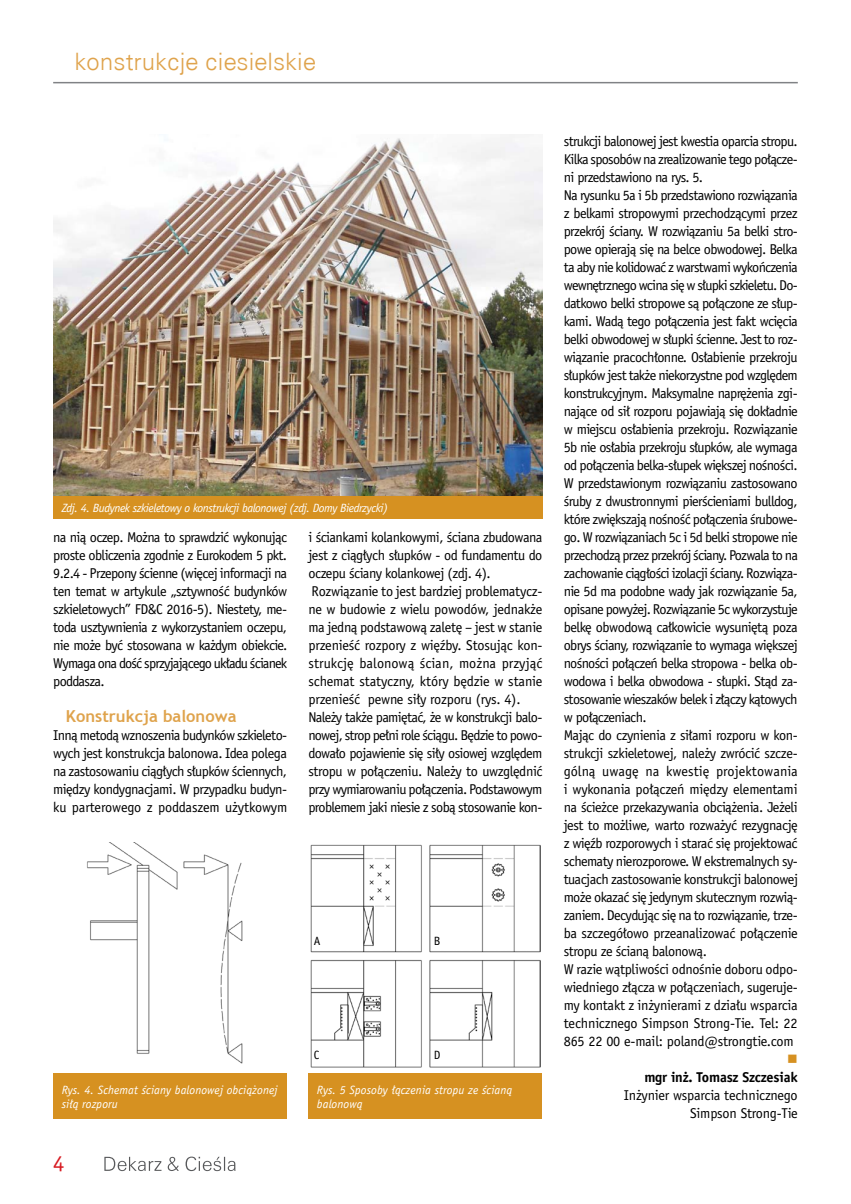
<style>
.page{position:relative;width:851px;height:1204px;background:#fff}
.page>*{position:absolute;margin:0;border:0;box-sizing:border-box;transform-origin:0 0}
.t1{font:24px "Zurich Lt EU";color:#dfa34c}
.t2{font:22.5px "Officina San PL";color:#d71920}
.t3{font:700 16.5px "Trebuchet MS";color:#dfa34c}
.t4{font:14.25px/18px "Officina San PL";letter-spacing:-.045em;color:#000;text-align:justify}
.t5{font:14.25px/18px "Officina San PL";letter-spacing:-.015em;color:#000;text-align:right}
.t6{font:700 14.25px "Officina San PL";letter-spacing:-.015em;color:#000}
.t7{font:14.25px "Wingdings";color:#d69121}
.t8{font:italic 12px/14.4px "Officina San PL";letter-spacing:.005em;color:#fff}
.t9{font:italic 12px "Officina San PL";letter-spacing:-.035em;color:#fff}
.t10{font:12px "Officina San PL";color:#000}
</style>
<div class="page">
<img style="left:53px;top:135px;width:489px;height:361px">
<div style="left:53px;top:496px;width:489px;height:23px;background:#d69121"></div>
<img style="left:87px;top:842px;width:156px;height:222px">
<div style="left:53px;top:1073px;width:234px;height:45px;background:#d69121"></div>
<img style="left:310px;top:844px;width:230px;height:222px">
<div style="left:308px;top:1073px;width:234px;height:45px;background:#d69121"></div>
<svg style="left:104px;top:1156px;width:131px;height:14px"></svg>
<hr style="left:53px;top:82px;width:744px;height:1px;background:#808285">
<h1 class="t1" style="left:75px;top:47px;width:243px">konstrukcje ciesielskie</h1>
<p class="t9" style="left:62px;top:501px;width:328px">Zdj. 4. Budynek szkieletowy o konstrukcji balonowej (zdj. Domy Biedrzycki)</p>
<p class="t4" style="left:53px;top:528px;width:235px">na nią oczep. Można to sprawdzić wykonując proste obliczenia zgodnie z Eurokodem 5 pkt.<br>9.2.4 - Przepony ścienne (więcej informacji na ten temat w artykule „sztywność budynków szkieletowych” FD&amp;C 2016-5). Niestety, me&shy;toda usztywnienia z wykorzystaniem oczepu, nie może być stosowana w każdym obiekcie.<br>Wymaga ona dość sprzyjającego układu ścianek poddasza.</p>
<p class="t3" style="left:66px;top:705px;width:172px">Konstrukcja balonowa</p>
<p class="t4" style="left:53px;top:726px;width:236px">Inną metodą wznoszenia budynków szkieleto&shy;wych jest konstrukcja balonowa. Idea polega na zastosowaniu ciągłych słupków ściennych, między kondygnacjami. W przypadku budyn&shy;ku parterowego z poddaszem użytkowym</p>
<p class="t4" style="left:308px;top:528px;width:235px;text-align:left">i ściankami kolankowymi, ściana zbudowana jest z ciągłych słupków - od fundamentu do oczepu ściany kolankowej (zdj. 4).<br>Rozwiązanie to jest bardziej problematycz&shy;ne w budowie z wielu powodów, jednakże ma jedną podstawową zaletę – jest w stanie przenieść rozpory z więźby. Stosując kon&shy;strukcję balonową ścian, można przyjąć schemat statyczny, który będzie w stanie przenieść pewne siły rozporu (rys. 4).<br>Należy także pamiętać, że w konstrukcji balo&shy;nowej, strop pełni role ściągu. Będzie to powo&shy;dowało pojawienie się siły osiowej względem stropu w połączeniu. Należy to uwzględnić przy wymiarowaniu połączenia. Podstawowym problemem jaki niesie z sobą stosowanie kon-</p>
<p class="t10" style="left:314px;top:933px;width:8px">A</p>
<p class="t10" style="left:314px;top:1047px;width:7px">C</p>
<p class="t10" style="left:433px;top:933px;width:8px">B</p>
<p class="t10" style="left:433px;top:1047px;width:8px">D</p>
<p class="t8" style="left:62px;top:1082px;width:217px">Rys. 4. Schemat ściany balonowej obciążonej siłą rozporu</p>
<p class="t8" style="left:317px;top:1082px;width:197px">Rys. 5 Sposoby łączenia stropu ze ścianą balonową</p>
<h2 class="t2" style="left:53px;top:1149px;width:13px">4</h2>
<p class="t4" style="left:563px;top:132px;width:236px;text-align:left">strukcji balonowej jest kwestia oparcia stropu.<br>Kilka sposobów na zrealizowanie tego połącze&shy;ni przedstawiono na rys. 5.<br>Na rysunku 5a i 5b przedstawiono rozwiązania z belkami stropowymi przechodzącymi przez przekrój ściany. W rozwiązaniu 5a belki stro&shy;powe opierają się na belce obwodowej. Belka ta aby nie kolidować z warstwami wykończenia wewnętrznego wcina się w słupki szkieletu. Do&shy;datkowo belki stropowe są połączone ze słup&shy;kami. Wadą tego połączenia jest fakt wcięcia belki obwodowej w słupki ścienne. Jest to roz&shy;wiązanie pracochłonne. Osłabienie przekroju słupków jest także niekorzystne pod względem konstrukcyjnym. Maksymalne naprężenia zgi&shy;nające od sił rozporu pojawiają się dokładnie w miejscu osłabienia przekroju. Rozwiązanie 5b nie osłabia przekroju słupków, ale wymaga od połączenia belka-słupek większej nośności.<br>W przedstawionym rozwiązaniu zastosowano śruby z dwustronnymi pierścieniami bulldog, które zwiększają nośność połączenia śrubowe&shy;go. W rozwiązaniach 5c i 5d belki stropowe nie przechodzą przez przekrój ściany. Pozwala to na zachowanie ciągłości izolacji ściany. Rozwiąza&shy;nie 5d ma podobne wady jak rozwiązanie 5a, opisane powyżej. Rozwiązanie 5c wykorzystuje belkę obwodową całkowicie wysuniętą poza obrys ściany, rozwiązanie to wymaga większej nośności połączeń belka stropowa - belka ob&shy;wodowa i belka obwodowa - słupki. Stąd za&shy;stosowanie wieszaków belek i złączy kątowych w połączeniach.<br>Mając do czynienia z siłami rozporu w kon&shy;strukcji szkieletowej, należy zwrócić szcze&shy;gólną uwagę na kwestię projektowania i wykonania połączeń między elementami na ścieżce przekazywania obciążenia. Jeżeli jest to możliwe, warto rozważyć rezygnację z więźb rozporowych i starać się projektować schematy nierozporowe. W ekstremalnych sy&shy;tuacjach zastosowanie konstrukcji balonowej może okazać się jedynym skutecznym rozwią&shy;zaniem. Decydując się na to rozwiązanie, trze&shy;ba szczegółowo przeanalizować połączenie stropu ze ścianą balonową.<br>W razie wątpliwości odnośnie doboru odpo&shy;wiedniego złącza w połączeniach, sugeruje&shy;my kontakt z inżynierami z działu wsparcia technicznego Simpson Strong-Tie. Tel: 22<br>865 22 00 e-mail: poland@strongtie.com</p>
<p class="t7" style="left:787px;top:1051px;width:12px">■</p>
<p class="t6" style="left:644px;top:1068px;width:155px">mgr inż. Tomasz Szczesiak</p>
<p class="t5" style="left:623px;top:1086px;width:175px">Inżynier wsparcia technicznego<br>Simpson Strong-Tie</p>
</div>
